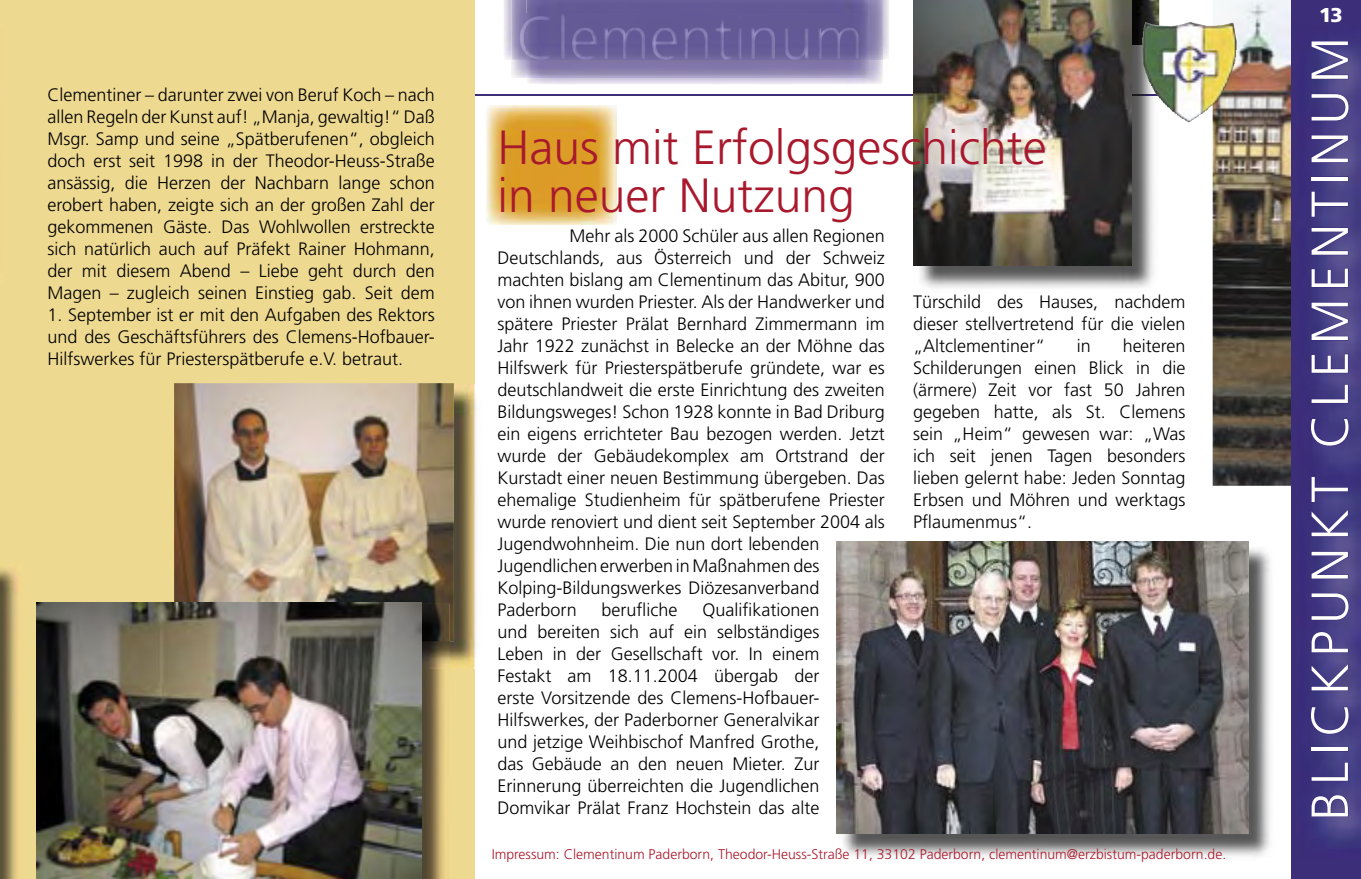
<style>
.page{position:relative;width:1361px;height:879px;background:#fff}
.page>*{position:absolute;margin:0;border:0;box-sizing:border-box;transform-origin:0 0}
.t1{font:300 52px "Frutiger";letter-spacing:.13em;color:#fff}
.t2{font:300 48px/48px "Frutiger";color:#a9192d}
.t3{font:900 20px "Frutiger";color:#fff}
.t4{font:300 18px/22px "Frutiger";color:#000;text-align:justify}
.t5{font:300 14px "Frutiger";color:#a9192d}
</style>
<div class="page">
<hr style="left:85px;top:95px;width:1218px;height:1px;background:#3c2e79">
<img style="left:504px;top:0;width:385px;height:60px">
<img style="left:512px;top:0;width:371px;height:60px">
<img style="left:919px;top:0;width:240px;height:288px">
<div style="left:0;top:0;width:474px;height:879px;background:#eed991"></div>
<img style="left:1212px;top:0;width:79px;height:486px">
<img style="left:1131px;top:0;width:27px;height:45px">
<img style="left:913px;top:0;width:218px;height:266px">
<img style="left:837px;top:543px;width:433px;height:314px">
<img style="left:836px;top:542px;width:412px;height:291px">
<img style="left:449px;top:384px;width:27px;height:284px">
<img style="left:174px;top:383px;width:280px;height:258px">
<img style="left:0;top:563px;width:21px;height:316px">
<img style="left:422px;top:668px;width:22px;height:211px">
<img style="left:422px;top:604px;width:27px;height:64px">
<img style="left:36px;top:603px;width:386px;height:276px">
<img style="left:1141px;top:22px;width:95px;height:100px">
<div style="left:1291px;top:0;width:70px;height:879px;background:#3c2e79"></div>
<img style="left:1315px;top:44px;width:46px;height:798px">
<svg style="left:1315px;top:794px;width:34px;height:23px"></svg>
<svg style="left:1315px;top:761px;width:34px;height:21px"></svg>
<div style="left:1311px;top:747px;width:37px;height:4px;border:1px solid #3c2e79"></div>
<svg style="left:1315px;top:706px;width:34px;height:29px"></svg>
<svg style="left:1315px;top:662px;width:34px;height:29px"></svg>
<svg style="left:1315px;top:631px;width:34px;height:22px"></svg>
<svg style="left:1315px;top:592px;width:34px;height:29px"></svg>
<svg style="left:1315px;top:551px;width:34px;height:28px"></svg>
<svg style="left:1315px;top:476px;width:34px;height:61px"></svg>
<svg style="left:1315px;top:417px;width:34px;height:29px"></svg>
<svg style="left:1315px;top:384px;width:34px;height:20px"></svg>
<svg style="left:1315px;top:353px;width:34px;height:21px"></svg>
<svg style="left:1315px;top:302px;width:34px;height:39px"></svg>
<svg style="left:1315px;top:268px;width:34px;height:20px"></svg>
<svg style="left:1315px;top:227px;width:34px;height:29px"></svg>
<svg style="left:1315px;top:191px;width:34px;height:27px"></svg>
<div style="left:1311px;top:176px;width:37px;height:5px;border:1px solid #3c2e79"></div>
<svg style="left:1315px;top:134px;width:34px;height:29px"></svg>
<svg style="left:1315px;top:93px;width:34px;height:28px"></svg>
<svg style="left:1315px;top:42px;width:34px;height:38px"></svg>
<img style="left:487px;top:105px;width:129px;height:120px">
<img style="left:526px;top:14px;width:332px;height:46px">
<p class="t4" style="left:47px;top:84px;width:389px">Clementiner – darunter zwei von Beruf Koch – nach allen Regeln der Kunst auf! „Manja, gewaltig!“ Daß Msgr. Samp und seine „Spätberufenen“, obgleich doch erst seit 1998 in der Theodor-Heuss-Straße ansässig, die Herzen der Nachbarn lange schon erobert haben, zeigte sich an der großen Zahl der gekommenen Gäste. Das Wohlwollen erstreckte sich natürlich auch auf Präfekt Rainer Hohmann, der mit diesem Abend – Liebe geht durch den Magen – zugleich seinen Einstieg gab. Seit dem</p>
<p class="t4" style="left:47px;top:304px;width:389px">1. September ist er mit den Aufgaben des Rektors und des Geschäftsführers des Clemens-Hofbauer-Hilfswerkes für Priesterspätberufe e.V. betraut.</p>
<h2 class="t2" style="left:497px;top:123px;width:551px">Haus mit Erfolgsgeschichte in neuer Nutzung</h2>
<p class="t4" style="left:497px;top:225px;width:389px;text-align:left;text-indent:72px">Mehr als 2000 Schüler aus allen Regionen Deutschlands, aus Österreich und der Schweiz machten bislang am Clementinum das Abitur, 900 von ihnen wurden Priester. Als der Handwerker und spätere Priester Prälat Bernhard Zimmermann im Jahr 1922 zunächst in Belecke an der Möhne das Hilfswerk für Priesterspätberufe gründete, war es deutschlandweit die erste Einrichtung des zweiten Bildungsweges! Schon 1928 konnte in Bad Driburg ein eigens errichteter Bau bezogen werden. Jetzt wurde der Gebäudekomplex am Ortstrand der Kurstadt einer neuen Bestimmung übergeben. Das ehemalige Studienheim für spätberufene Priester wurde renoviert und dient seit September 2004 als Jugendwohnheim. Die nun dort lebenden Jugendlichen erwerben in Maßnahmen des Kolping-Bildungswerkes Diözesanverband Paderborn</p>
<p class="t4" style="left:497px;top:599px;width:323px;text-indent:205px">Qualifikationen und bereiten sich auf ein selbständiges Leben in der Gesellschaft vor. In einem Festakt am 18.11.2004 übergab der erste Vorsitzende des Clemens-Hofbauer-Hilfswerkes, der Paderborner Generalvikar und jetzige Weihbischof Manfred Grothe, das Gebäude an den neuen Mieter. Zur Erinnerung überreichten die Jugendlichen Domvikar Prälat Franz Hochstein das alte</p>
<p class="t4" style="left:601px;top:599px;width:78px">berufliche</p>
<p class="t4" style="left:913px;top:290px;width:274px">Türschild des Hauses, nachdem dieser stellvertretend für die vielen „Altclementiner“</p>
<p class="t4" style="left:913px;top:334px;width:274px;text-indent:209px">heiteren Schilderungen einen Blick in die (ärmere) Zeit vor fast 50 Jahren gegeben hatte, als St. Clemens sein „Heim“ gewesen war: „Was ich seit jenen Tagen besonders lieben gelernt habe: Jeden Sonntag Erbsen und Möhren und werktags Pflaumenmus“.</p>
<p class="t4" style="left:1077px;top:334px;width:16px">in</p>
<p class="t5" style="left:492px;top:846px;width:736px">Impressum: Clementinum Paderborn, Theodor-Heuss-Straße 11, 33102 Paderborn, clementinum@erzbistum-paderborn.de.</p>
<p class="t3" style="left:1319px;top:3px;width:25px">13</p>
<p class="t3" style="left:1322px;top:12px;width:25px">13</p>
<h1 class="t1" style="left:1300px;top:820px;width:785px;rotate:-90deg">BLICKPUNKT CLEMENTINUM</h1>
</div>
